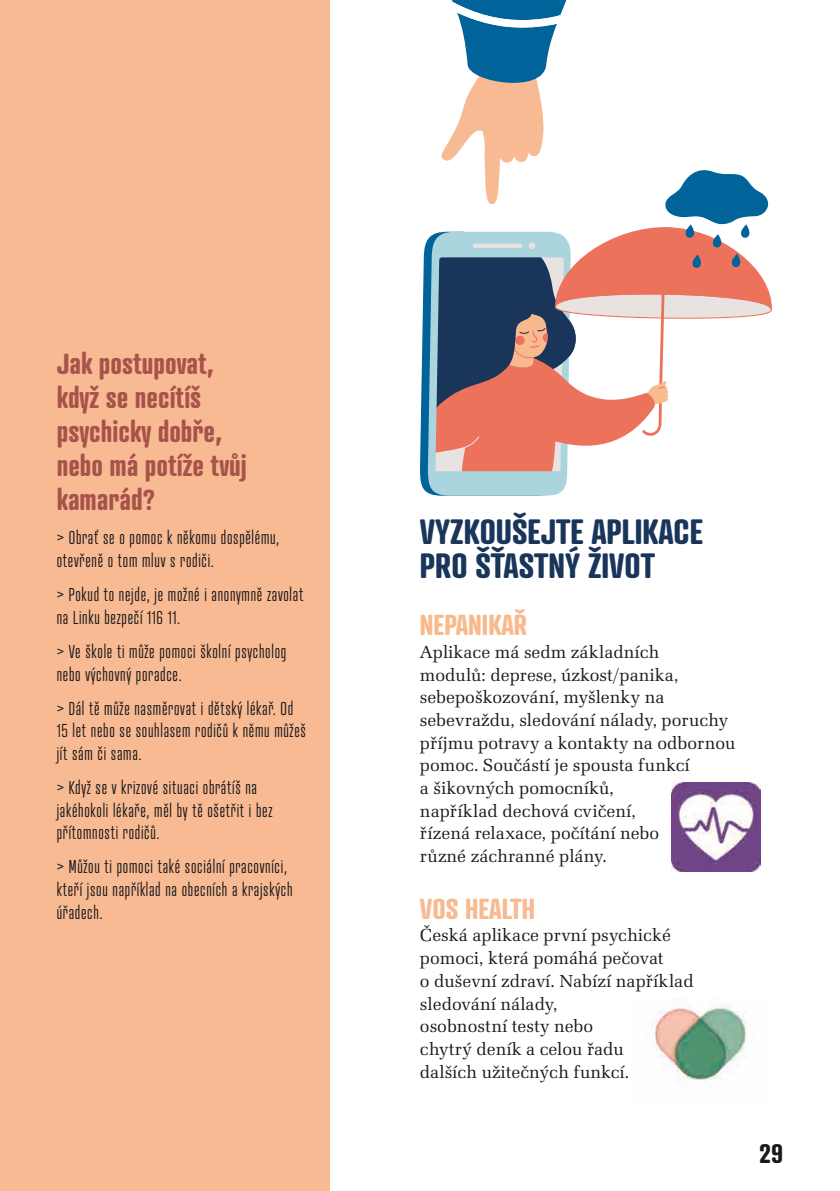
<style>
.page{position:relative;width:840px;height:1191px;background:#fff}
.page>*{position:absolute;margin:0;border:0;box-sizing:border-box;transform-origin:0 0}
.t1{font:700 34px/34px "Atrament";color:#19355a}
.t2{font:700 28px/34px "Atrament";color:#a7534b}
.t3{font:700 28px "Atrament";color:#f8ba8c}
.t4{font:700 28px "Atrament";color:#f8ba92}
.t5{font:700 26px "Atrament";color:#1a181c}
.t6{font:18px/22.6px "Latino URW";color:#1a181c}
.t7{font:300 18px/22.6px "Atrament";letter-spacing:.04em;color:#1a181c}
</style>
<div class="page">
<div style="left:0;top:0;width:329px;height:1191px;background:#f8ba92"></div>
<svg style="left:420px;top:0;width:352px;height:496px"></svg>
<img style="left:671px;top:782px;width:89px;height:90px">
<img style="left:653px;top:999px;width:94px;height:88px">
<h2 class="t2" style="left:57px;top:346px;width:191px">Jak postupovat, když se necítíš psychicky dobře, nebo má potíže tvůj kamarád?</h2>
<p class="t7" style="left:57px;top:526px;width:224px">&gt; Obrať se o pomoc k někomu dospělému, otevřeně o tom mluv s rodiči.</p>
<p class="t7" style="left:57px;top:583px;width:248px">&gt; Pokud to nejde, je možné i anonymně zavolat na Linku bezpečí 116 11.</p>
<p class="t7" style="left:57px;top:640px;width:231px">&gt; Ve škole ti může pomoci školní psycholog nebo výchovný poradce.</p>
<p class="t7" style="left:57px;top:697px;width:250px">&gt; Dál tě může nasměrovat i dětský lékař. Od<br>15 let nebo se souhlasem rodičů k němu můžeš jít sám či sama.</p>
<p class="t7" style="left:57px;top:776px;width:217px">&gt; Když se v krizové situaci obrátíš na jakéhokoli lékaře, měl by tě ošetřit i bez přítomnosti rodičů.</p>
<p class="t7" style="left:57px;top:855px;width:237px">&gt; Můžou ti pomoci také sociální pracovníci, kteří jsou například na obecních a krajských úřadech.</p>
<h1 class="t1" style="left:420px;top:514px;width:284px">VYZKOUŠEJTE APLIKACE<br>PRO ŠŤASTNÝ ŽIVOT</h1>
<h2 class="t3" style="left:420px;top:607px;width:109px">NEPANIKAŘ</h2>
<p class="t6" style="left:420px;top:641px;width:317px">Aplikace má sedm základních<br>modulů: deprese, úzkost/panika, sebepoškozování, myšlenky na sebevraždu, sledování nálady, poruchy příjmu potravy a kontakty na odbornou pomoc. Součástí je spousta funkcí<br>a šikovných pomocníků,<br>například dechová cvičení,<br>řízená relaxace, počítání nebo<br>různé záchranné plány.</p>
<h2 class="t4" style="left:420px;top:890px;width:117px">VOS HEALTH</h2>
<p class="t6" style="left:420px;top:924px;width:275px">Česká aplikace první psychické pomoci, která pomáhá pečovat<br>o duševní zdraví. Nabízí například sledování nálady,<br>osobnostní testy nebo<br>chytrý deník a celou řadu<br>dalších užitečných funkcí.</p>
<h3 class="t5" style="left:758px;top:1136px;width:25px">29</h3>
</div>
